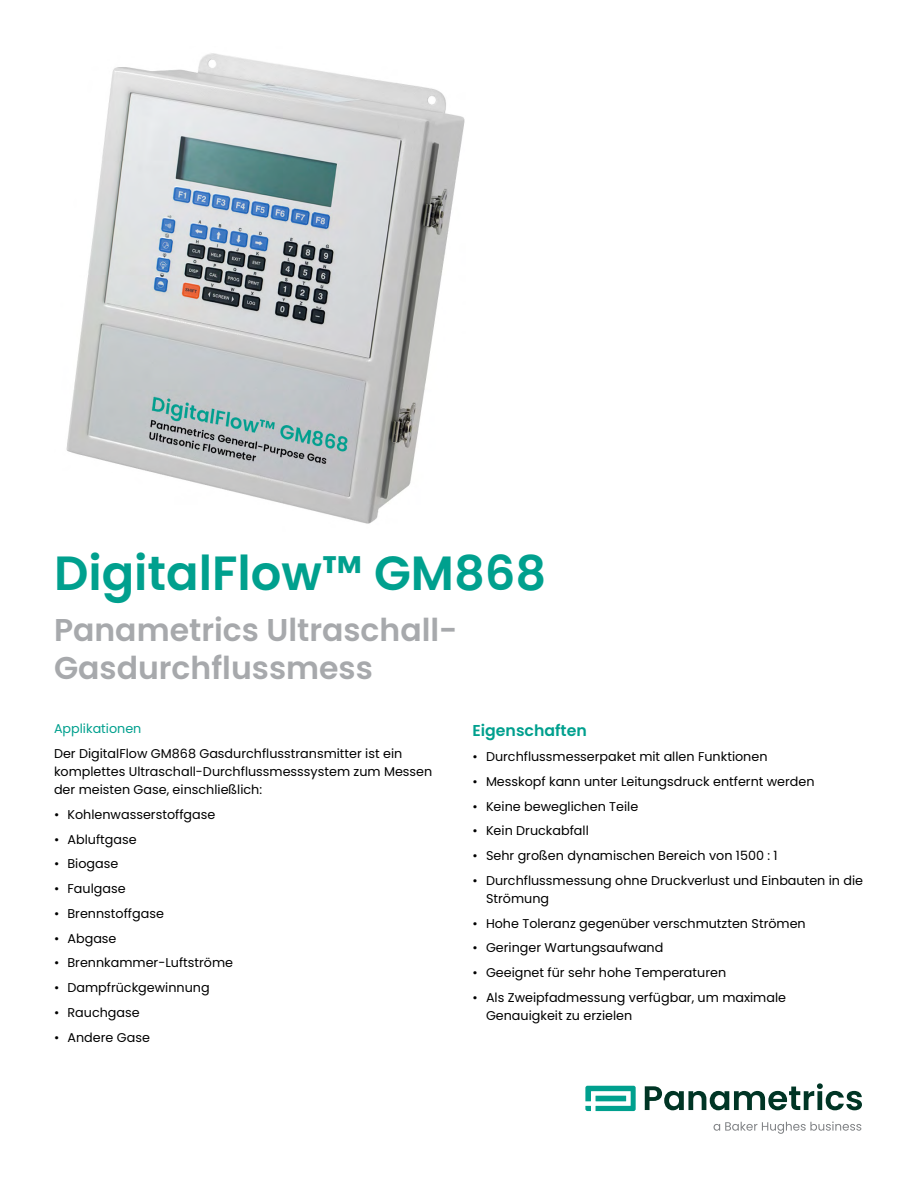
<style>
.page{position:relative;width:918px;height:1188px;background:#fff}
.page>*{position:absolute;margin:0;border:0;box-sizing:border-box;transform-origin:0 0}
.t1{font:600 48px "Poppins";color:#00a08e}
.t2{font:600 31.5px/37.8px "Poppins";color:#a7a9ac}
.t3{font:600 15.75px "Poppins";color:#00a08e}
.t4{font:12.75px/18px "Poppins";color:#000}
.t5{font:12.75px "Poppins";color:#00a08e}
</style>
<div class="page">
<img style="left:66px;top:53px;width:399px;height:471px">
<svg style="left:585px;top:1086px;width:51px;height:25px"></svg>
<svg style="left:645px;top:1083px;width:217px;height:27px"></svg>
<svg style="left:714px;top:1121px;width:147px;height:13px"></svg>
<h1 class="t1" style="left:54px;top:545px;width:494px">DigitalFlow™ GM868</h1>
<h2 class="t2" style="left:54px;top:611px;width:405px">Panametrics Ultraschall-<br>Gasdurchflussmess</h2>
<p class="t5" style="left:54px;top:721px;width:89px">Applikationen</p>
<p class="t4" style="left:54px;top:745px;width:380px">Der DigitalFlow GM868 Gasdurchflusstransmitter ist ein komplettes Ultraschall-Durchflussmesssystem zum Messen der meisten Gase, einschließlich:</p>
<p class="t4" style="left:54px;top:805px;width:163px">• Kohlenwasserstoffgase</p>
<p class="t4" style="left:54px;top:830px;width:84px">• Abluftgase</p>
<p class="t4" style="left:54px;top:855px;width:66px">• Biogase</p>
<p class="t4" style="left:54px;top:880px;width:73px">• Faulgase</p>
<p class="t4" style="left:54px;top:904px;width:111px">• Brennstoffgase</p>
<p class="t4" style="left:54px;top:929px;width:64px">• Abgase</p>
<p class="t4" style="left:54px;top:954px;width:181px">• Brennkammer-Luftströme</p>
<p class="t4" style="left:54px;top:979px;width:157px">• Dampfrückgewinnung</p>
<p class="t4" style="left:54px;top:1003px;width:87px">• Rauchgase</p>
<p class="t4" style="left:54px;top:1028px;width:97px">• Andere Gase</p>
<p class="t3" style="left:472px;top:722px;width:116px">Eigenschaften</p>
<p class="t4" style="left:472px;top:748px;width:297px">• Durchflussmesserpaket mit allen Funktionen</p>
<p class="t4" style="left:472px;top:773px;width:344px">• Messkopf kann unter Leitungsdruck entfernt werden</p>
<p class="t4" style="left:472px;top:797px;width:167px">• Keine beweglichen Teile</p>
<p class="t4" style="left:472px;top:822px;width:118px">• Kein Druckabfall</p>
<p class="t4" style="left:472px;top:847px;width:307px">• Sehr großen dynamischen Bereich von 1500 : 1</p>
<p class="t4" style="left:486px;top:872px;width:379px;text-indent:-14px">• Durchflussmessung ohne Druckverlust und Einbauten in die<br>Strömung</p>
<p class="t4" style="left:472px;top:914px;width:335px">• Hohe Toleranz gegenüber verschmutzten Strömen</p>
<p class="t4" style="left:472px;top:939px;width:192px">• Geringer Wartungsaufwand</p>
<p class="t4" style="left:472px;top:964px;width:255px">• Geeignet für sehr hohe Temperaturen</p>
<p class="t4" style="left:486px;top:989px;width:302px;text-indent:-14px">• Als Zweipfadmessung verfügbar, um maximale<br>Genauigkeit zu erzielen</p>
</div>
